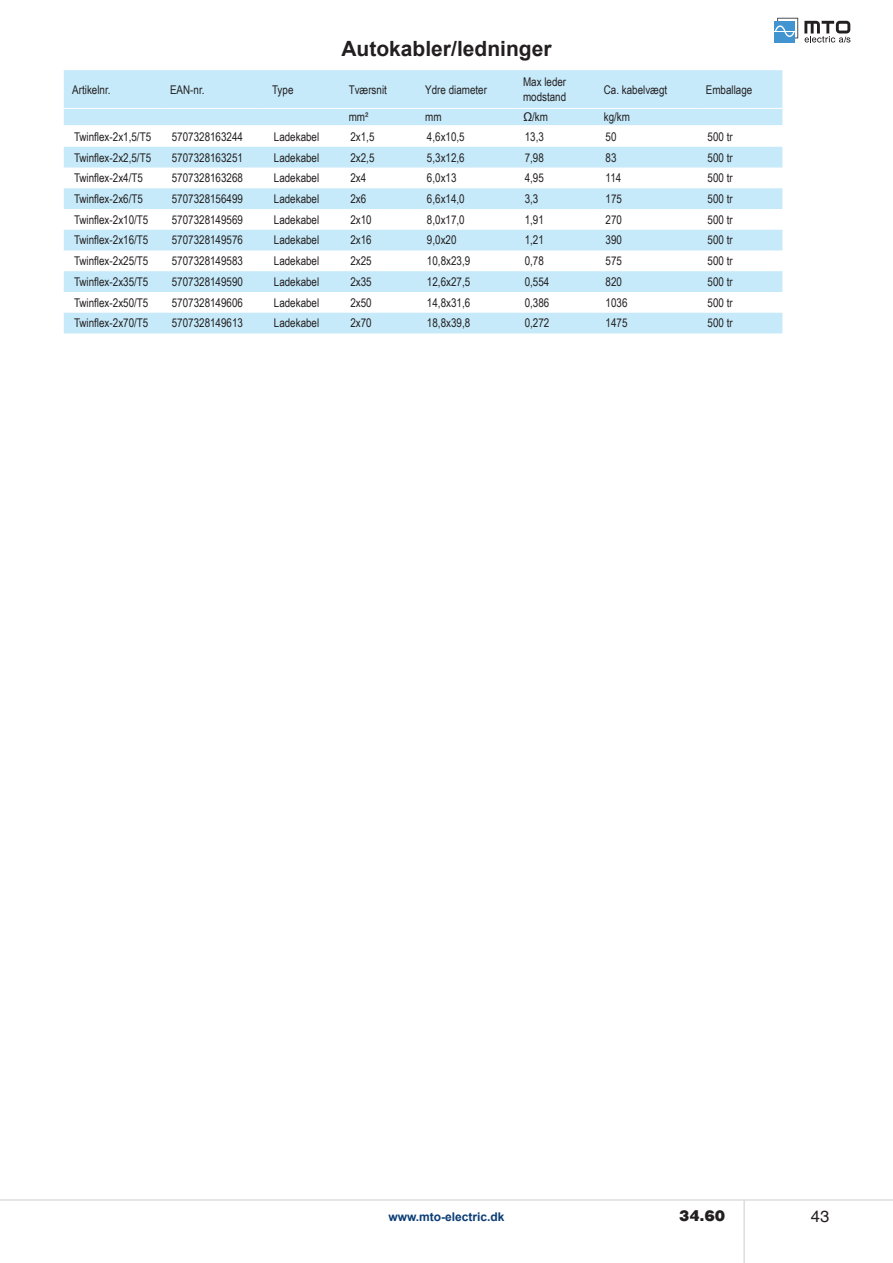
<style>
.page{position:relative;width:893px;height:1263px;background:#fff}
.page>*{position:absolute;margin:0;border:0;box-sizing:border-box;transform-origin:0 0}
.t1{font:700 21px "Arial";color:#231f20}
.t2{font:16.5px "Helvetica Black cyr Bold";color:#231f20}
.t3{font:16.5px "Helvetica";color:#231f20}
.Tabelskrift{font:12px/14.4px "Arial Narrow";color:#231f20}
.t4{font:700 12px "Arial";color:#0a3c75}
</style>
<div class="page">
<hr style="left:0;top:1199px;width:893px;height:2px;background:#ddd">
<hr style="left:743px;top:1200px;width:2px;height:63px;background:#ddd">
<svg style="left:804px;top:21px;width:46px;height:22px"></svg>
<div style="left:774px;top:32px;width:21px;height:10px;background:#4194d0"></div>
<svg style="left:774px;top:18px;width:24px;height:20px"></svg>
<svg style="left:64px;top:70px;width:718px;height:263px;fill:#c6eafa"></svg>
<hr style="left:64px;top:108px;width:98px;height:1px;background:#fff">
<hr style="left:162px;top:108px;width:102px;height:1px;background:#fff">
<hr style="left:264px;top:108px;width:76px;height:1px;background:#fff">
<hr style="left:340px;top:108px;width:77px;height:1px;background:#fff">
<hr style="left:417px;top:108px;width:97px;height:1px;background:#fff">
<hr style="left:514px;top:108px;width:81px;height:1px;background:#fff">
<hr style="left:595px;top:108px;width:102px;height:1px;background:#fff">
<hr style="left:697px;top:108px;width:85px;height:1px;background:#fff">
<hr style="left:64px;top:125px;width:98px;height:1px;background:#fff">
<hr style="left:162px;top:125px;width:102px;height:1px;background:#fff">
<hr style="left:264px;top:125px;width:76px;height:1px;background:#fff">
<hr style="left:340px;top:125px;width:77px;height:1px;background:#fff">
<hr style="left:417px;top:125px;width:97px;height:1px;background:#fff">
<hr style="left:514px;top:125px;width:81px;height:1px;background:#fff">
<hr style="left:595px;top:125px;width:102px;height:1px;background:#fff">
<hr style="left:697px;top:125px;width:85px;height:1px;background:#fff">
<h1 class="t1" style="left:341px;top:34px;width:212px">Autokabler/ledninger</h1>
<p class="Tabelskrift" style="left:72px;top:82px;width:40px">Artikelnr.</p>
<p class="Tabelskrift" style="left:170px;top:82px;width:36px">EAN-nr.</p>
<p class="Tabelskrift" style="left:272px;top:82px;width:23px">Type</p>
<p class="Tabelskrift" style="left:349px;top:82px;width:40px">Tværsnit</p>
<p class="Tabelskrift" style="left:425px;top:82px;width:63px">Ydre diameter</p>
<p class="Tabelskrift" style="left:523px;top:75px;width:45px">Max leder modstand</p>
<p class="Tabelskrift" style="left:604px;top:82px;width:65px">Ca. kabelvægt</p>
<p class="Tabelskrift" style="left:706px;top:82px;width:48px">Emballage</p>
<p class="Tabelskrift" style="left:349px;top:110px;width:21px">mm²</p>
<p class="Tabelskrift" style="left:425px;top:110px;width:18px">mm</p>
<p class="Tabelskrift" style="left:523px;top:110px;width:27px">Ω/km</p>
<p class="Tabelskrift" style="left:604px;top:110px;width:28px">kg/km</p>
<p class="Tabelskrift" style="left:74px;top:129px;width:79px">Twinflex-2x1,5/T5</p>
<p class="Tabelskrift" style="left:172px;top:129px;width:73px">5707328163244</p>
<p class="Tabelskrift" style="left:274px;top:129px;width:47px">Ladekabel</p>
<p class="Tabelskrift" style="left:350px;top:129px;width:26px">2x1,5</p>
<p class="Tabelskrift" style="left:427px;top:129px;width:39px">4,6x10,5</p>
<p class="Tabelskrift" style="left:525px;top:129px;width:21px">13,3</p>
<p class="Tabelskrift" style="left:606px;top:129px;width:12px">50</p>
<p class="Tabelskrift" style="left:708px;top:129px;width:27px">500 tr</p>
<p class="Tabelskrift" style="left:74px;top:150px;width:79px">Twinflex-2x2,5/T5</p>
<p class="Tabelskrift" style="left:172px;top:150px;width:73px">5707328163251</p>
<p class="Tabelskrift" style="left:274px;top:150px;width:47px">Ladekabel</p>
<p class="Tabelskrift" style="left:350px;top:150px;width:26px">2x2,5</p>
<p class="Tabelskrift" style="left:427px;top:150px;width:39px">5,3x12,6</p>
<p class="Tabelskrift" style="left:525px;top:150px;width:21px">7,98</p>
<p class="Tabelskrift" style="left:606px;top:150px;width:12px">83</p>
<p class="Tabelskrift" style="left:708px;top:150px;width:27px">500 tr</p>
<p class="Tabelskrift" style="left:74px;top:170px;width:70px">Twinflex-2x4/T5</p>
<p class="Tabelskrift" style="left:172px;top:170px;width:73px">5707328163268</p>
<p class="Tabelskrift" style="left:274px;top:170px;width:47px">Ladekabel</p>
<p class="Tabelskrift" style="left:350px;top:170px;width:17px">2x4</p>
<p class="Tabelskrift" style="left:427px;top:170px;width:31px">6,0x13</p>
<p class="Tabelskrift" style="left:525px;top:170px;width:21px">4,95</p>
<p class="Tabelskrift" style="left:606px;top:170px;width:17px">114</p>
<p class="Tabelskrift" style="left:708px;top:170px;width:27px">500 tr</p>
<p class="Tabelskrift" style="left:74px;top:191px;width:70px">Twinflex-2x6/T5</p>
<p class="Tabelskrift" style="left:172px;top:191px;width:73px">5707328156499</p>
<p class="Tabelskrift" style="left:274px;top:191px;width:47px">Ladekabel</p>
<p class="Tabelskrift" style="left:350px;top:191px;width:17px">2x6</p>
<p class="Tabelskrift" style="left:427px;top:191px;width:39px">6,6x14,0</p>
<p class="Tabelskrift" style="left:525px;top:191px;width:15px">3,3</p>
<p class="Tabelskrift" style="left:606px;top:191px;width:18px">175</p>
<p class="Tabelskrift" style="left:708px;top:191px;width:27px">500 tr</p>
<p class="Tabelskrift" style="left:74px;top:212px;width:76px">Twinflex-2x10/T5</p>
<p class="Tabelskrift" style="left:172px;top:212px;width:73px">5707328149569</p>
<p class="Tabelskrift" style="left:274px;top:212px;width:47px">Ladekabel</p>
<p class="Tabelskrift" style="left:350px;top:212px;width:23px">2x10</p>
<p class="Tabelskrift" style="left:427px;top:212px;width:39px">8,0x17,0</p>
<p class="Tabelskrift" style="left:525px;top:212px;width:21px">1,91</p>
<p class="Tabelskrift" style="left:606px;top:212px;width:18px">270</p>
<p class="Tabelskrift" style="left:708px;top:212px;width:27px">500 tr</p>
<p class="Tabelskrift" style="left:74px;top:233px;width:76px">Twinflex-2x16/T5</p>
<p class="Tabelskrift" style="left:172px;top:233px;width:73px">5707328149576</p>
<p class="Tabelskrift" style="left:274px;top:233px;width:47px">Ladekabel</p>
<p class="Tabelskrift" style="left:350px;top:233px;width:23px">2x16</p>
<p class="Tabelskrift" style="left:427px;top:233px;width:31px">9,0x20</p>
<p class="Tabelskrift" style="left:525px;top:233px;width:21px">1,21</p>
<p class="Tabelskrift" style="left:606px;top:233px;width:18px">390</p>
<p class="Tabelskrift" style="left:708px;top:233px;width:27px">500 tr</p>
<p class="Tabelskrift" style="left:74px;top:253px;width:76px">Twinflex-2x25/T5</p>
<p class="Tabelskrift" style="left:172px;top:253px;width:73px">5707328149583</p>
<p class="Tabelskrift" style="left:274px;top:253px;width:47px">Ladekabel</p>
<p class="Tabelskrift" style="left:350px;top:253px;width:23px">2x25</p>
<p class="Tabelskrift" style="left:427px;top:253px;width:45px">10,8x23,9</p>
<p class="Tabelskrift" style="left:525px;top:253px;width:21px">0,78</p>
<p class="Tabelskrift" style="left:606px;top:253px;width:18px">575</p>
<p class="Tabelskrift" style="left:708px;top:253px;width:27px">500 tr</p>
<p class="Tabelskrift" style="left:74px;top:274px;width:76px">Twinflex-2x35/T5</p>
<p class="Tabelskrift" style="left:172px;top:274px;width:73px">5707328149590</p>
<p class="Tabelskrift" style="left:274px;top:274px;width:47px">Ladekabel</p>
<p class="Tabelskrift" style="left:350px;top:274px;width:23px">2x35</p>
<p class="Tabelskrift" style="left:427px;top:274px;width:45px">12,6x27,5</p>
<p class="Tabelskrift" style="left:525px;top:274px;width:26px">0,554</p>
<p class="Tabelskrift" style="left:606px;top:274px;width:18px">820</p>
<p class="Tabelskrift" style="left:708px;top:274px;width:27px">500 tr</p>
<p class="Tabelskrift" style="left:74px;top:295px;width:76px">Twinflex-2x50/T5</p>
<p class="Tabelskrift" style="left:172px;top:295px;width:73px">5707328149606</p>
<p class="Tabelskrift" style="left:274px;top:295px;width:47px">Ladekabel</p>
<p class="Tabelskrift" style="left:350px;top:295px;width:23px">2x50</p>
<p class="Tabelskrift" style="left:427px;top:295px;width:45px">14,8x31,6</p>
<p class="Tabelskrift" style="left:525px;top:295px;width:26px">0,386</p>
<p class="Tabelskrift" style="left:606px;top:295px;width:23px">1036</p>
<p class="Tabelskrift" style="left:708px;top:295px;width:27px">500 tr</p>
<p class="Tabelskrift" style="left:74px;top:316px;width:76px">Twinflex-2x70/T5</p>
<p class="Tabelskrift" style="left:172px;top:316px;width:73px">5707328149613</p>
<p class="Tabelskrift" style="left:274px;top:316px;width:47px">Ladekabel</p>
<p class="Tabelskrift" style="left:350px;top:316px;width:23px">2x70</p>
<p class="Tabelskrift" style="left:427px;top:316px;width:45px">18,8x39,8</p>
<p class="Tabelskrift" style="left:525px;top:316px;width:26px">0,272</p>
<p class="Tabelskrift" style="left:606px;top:316px;width:23px">1475</p>
<p class="Tabelskrift" style="left:708px;top:316px;width:27px">500 tr</p>
<p class="t4" style="left:388px;top:1208px;width:118px">www.mto-electric.dk</p>
<h2 class="t2" style="left:679px;top:1208px;width:48px">34.60</h2>
<p class="t3" style="left:811px;top:1206px;width:20px">43</p>
</div>
